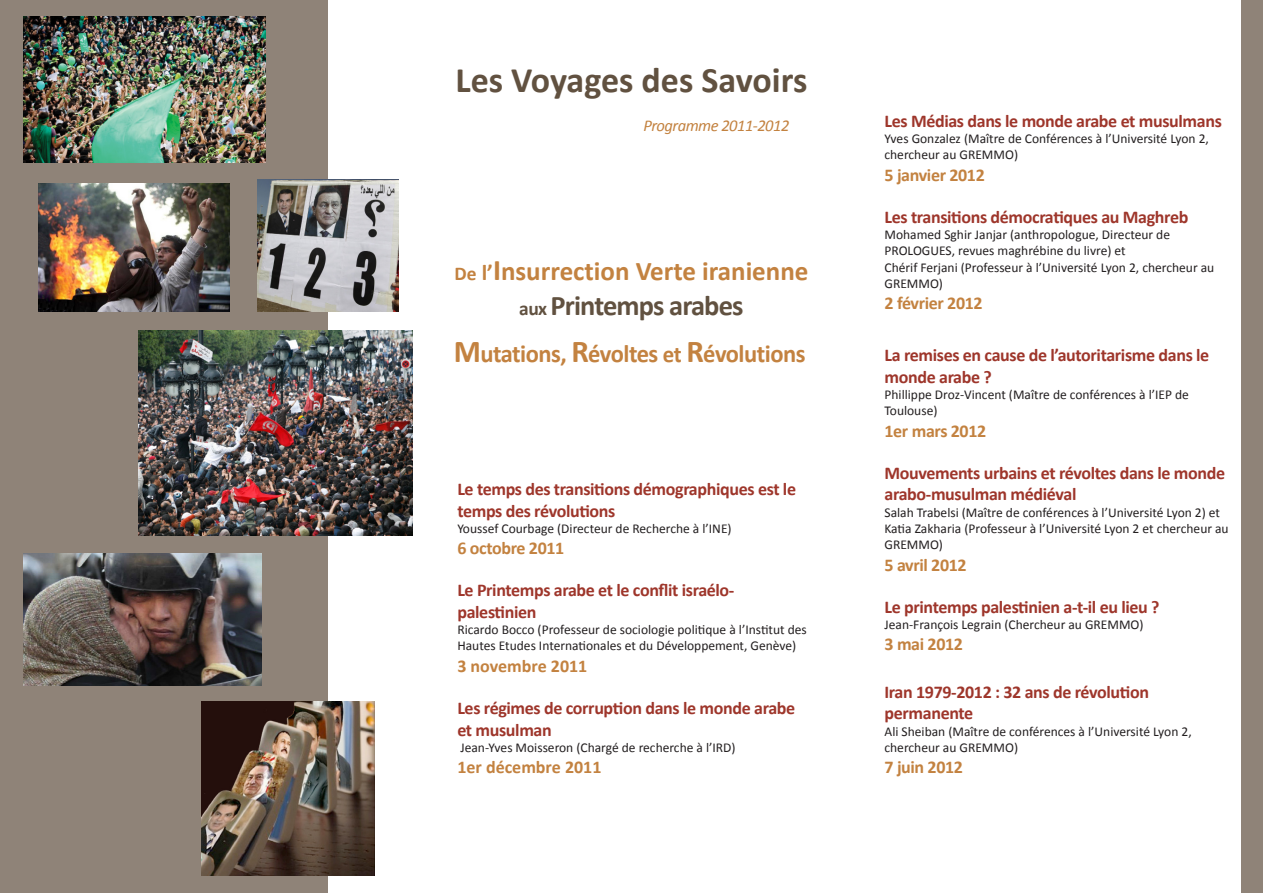
<style>
.page{position:relative;width:1263px;height:893px;background:#fff}
.page>*{position:absolute;margin:0;border:0;box-sizing:border-box;transform-origin:0 0}
.Les_Voyages_des_savo{font:700 36px "Calibri";color:#615140}
.Titre_programme{font:700 28.5px "Calibri";letter-spacing:-.03em;color:#615140}
.Titre_programme-2{font:700 27px "Calibri";color:#c38240}
.Titre_programme-3{font:700 25.2px "Calibri";letter-spacing:-.02em;color:#c38240}
.Titre_conférence{font:700 18px/21.6px "Calibri";letter-spacing:-.02em;color:#9e362b}
.Date{font:700 18px "Calibri";letter-spacing:-.02em;color:#c38240}
.Date-2{font:700 18px "Calibri";color:#c38240}
.Programme{font:italic 16.5px "Calibri";letter-spacing:-.03em;color:#c38240}
.t1{font:13.5px/16.2px "Calibri";color:#231f20}
.s1{font-size:19.5px}
.s2{font-size:22.5px}
.s3{font-size:30px}
.s4{font-size:31.95px}
.s5{font-size:23.55px}
</style>
<div class="page">
<div style="left:0;top:0;width:328px;height:893px;background:#8f8378"></div>
<img style="left:38px;top:183px;width:192px;height:129px">
<img style="left:257px;top:180px;width:141px;height:132px">
<img style="left:23px;top:16px;width:243px;height:146px">
<img style="left:139px;top:330px;width:274px;height:206px">
<img style="left:23px;top:553px;width:238px;height:132px">
<div style="left:1242px;top:0;width:21px;height:893px;background:#8f8378"></div>
<img style="left:202px;top:702px;width:172px;height:174px">
<p class="Les_Voyages_des_savo" style="left:455px;top:57px;width:354px">Les Voyages des Savoirs</p>
<p class="Programme" style="left:643px;top:114px;width:148px">Programme 2011-2012</p>
<p class="Titre_programme-2" style="left:454px;top:254px;width:355px"><span class="s1">De</span> <span class="s2">l’</span><span class="s3">I</span>nsurrection Verte iranienne</p>
<p class="Titre_programme" style="left:519px;top:287px;width:226px"><span class="s1">aux</span> Printemps arabes</p>
<p class="Titre_programme-3" style="left:454px;top:338px;width:353px"><span class="s4">M</span>utations, <span class="s4">R</span>évoltes <span class="s5">et</span> <span class="s4">R</span>évolutions</p>
<p class="Titre_conférence" style="left:457px;top:478px;width:340px">Le temps des transitions démographiques est le temps des révolutions</p>
<p class="t1" style="left:457px;top:520px;width:276px">Youssef Courbage (Directeur de Recherche à l’INE)</p>
<p class="Date" style="left:457px;top:537px;width:108px">6 octobre 2011</p>
<p class="Titre_conférence" style="left:457px;top:580px;width:279px">Le Printemps arabe et le conflit israélo&shy;palestinien</p>
<p class="t1" style="left:457px;top:622px;width:351px">Ricardo Bocco (Professeur de sociologie politique à l’Institut des<br>Hautes Etudes Internationales et du Développement, Genève)</p>
<p class="Date-2" style="left:457px;top:654px;width:132px">3 novembre 2011</p>
<p class="Titre_conférence" style="left:457px;top:697px;width:339px">Les régimes de corruption dans le monde arabe et musulman</p>
<p class="t1" style="left:460px;top:739px;width:277px">Jean-Yves Moisseron (Chargé de recherche à l’IRD)</p>
<p class="Date-2" style="left:457px;top:756px;width:146px">1er décembre 2011</p>
<p class="Titre_conférence" style="left:884px;top:110px;width:339px">Les Médias dans le monde arabe et musulmans</p>
<p class="t1" style="left:884px;top:131px;width:326px">Yves Gonzalez (Maître de Conférences à l’Université Lyon 2, chercheur au GREMMO)</p>
<p class="Date" style="left:884px;top:163px;width:102px">5 janvier 2012</p>
<p class="Titre_conférence" style="left:884px;top:206px;width:305px">Les transitions démocratiques au Maghreb</p>
<p class="t1" style="left:884px;top:227px;width:287px">Mohamed Sghir Janjar (anthropologue, Directeur de<br>PROLOGUES, revues maghrébine du livre) et</p>
<p class="t1" style="left:884px;top:259px;width:331px">Chérif Ferjani (Professeur à l’Université Lyon 2, chercheur au<br>GREMMO)</p>
<p class="Date" style="left:884px;top:292px;width:100px">2 février 2012</p>
<p class="Titre_conférence" style="left:884px;top:344px;width:326px">La remises en cause de l’autoritarisme dans le monde arabe ?</p>
<p class="t1" style="left:884px;top:386px;width:306px">Phillippe Droz-Vincent (Maître de conférences à l’IEP de<br>Toulouse)</p>
<p class="Date" style="left:884px;top:419px;width:103px">1er mars 2012</p>
<p class="Titre_conférence" style="left:884px;top:462px;width:342px">Mouvements urbains et révoltes dans le monde arabo-musulman médiéval</p>
<p class="t1" style="left:884px;top:504px;width:337px">Salah Trabelsi (Maître de conférences à l’Université Lyon 2) et</p>
<p class="t1" style="left:884px;top:520px;width:346px">Katia Zakharia (Professeur à l’Université Lyon 2 et chercheur au<br>GREMMO)</p>
<p class="Date" style="left:884px;top:553px;width:84px">5 avril 2012</p>
<p class="Titre_conférence" style="left:884px;top:596px;width:277px">Le printemps palestinien a-t-il eu lieu ?</p>
<p class="t1" style="left:884px;top:616px;width:261px">Jean-François Legrain (Chercheur au GREMMO)</p>
<p class="Date" style="left:884px;top:633px;width:80px">3 mai 2012</p>
<p class="Titre_conférence" style="left:884px;top:681px;width:266px">Iran 1979-2012 : 32 ans de révolution permanente</p>
<p class="t1" style="left:884px;top:723px;width:309px">Ali Sheiban (Maître de conférences à l’Université Lyon 2, chercheur au GREMMO)</p>
<p class="Date" style="left:884px;top:756px;width:80px">7 juin 2012</p>
</div>
